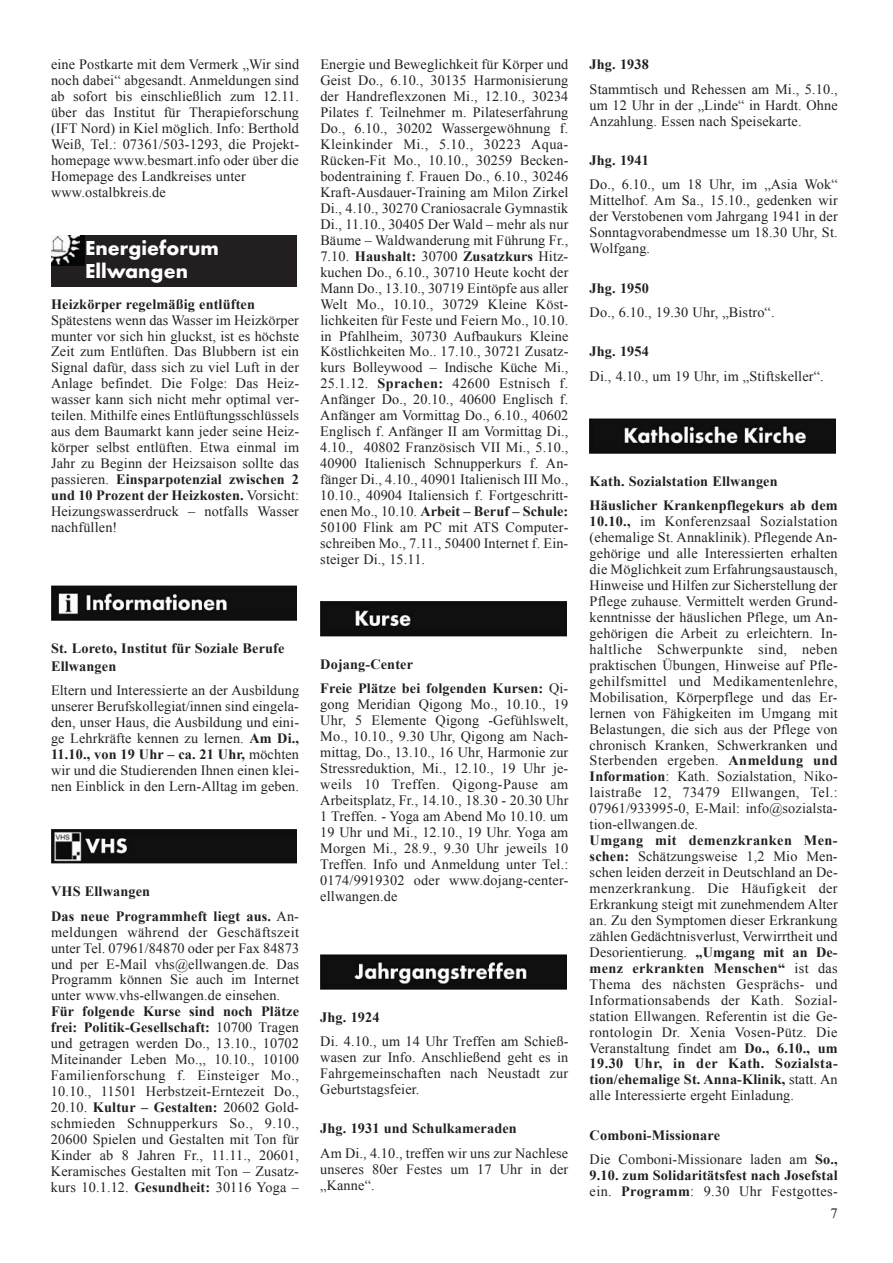
<style>
.page{position:relative;width:893px;height:1263px;background:#fff}
.page>*{position:absolute;margin:0;border:0;box-sizing:border-box;transform-origin:0 0}
.t1{font:700 21px/22.5px "Futura T";color:#fff}
.t2{font:14.25px/15.9px "Times New Roman";letter-spacing:.01em;color:#231f20}
.t3{font:700 14.25px/24.5px "Times New Roman";letter-spacing:.01em;color:#231f20}
.s1{font-weight:700}
.s2{font-weight:400}
</style>
<div class="page">
<img style="left:51px;top:586px;width:246px;height:35px">
<img style="left:51px;top:829px;width:246px;height:35px">
<div style="left:51px;top:235px;width:246px;height:51px;background:#231f20"></div>
<div style="left:51px;top:235px;width:33px;height:30px;background:#060604"></div>
<img style="left:51px;top:235px;width:29px;height:30px">
<img style="left:320px;top:602px;width:246px;height:34px">
<img style="left:320px;top:954px;width:246px;height:35px">
<img style="left:590px;top:419px;width:245px;height:34px">
<p class="t2" style="left:51px;top:57px;width:250px">eine Postkarte mit dem Vermerk „Wir sind noch dabei“ abgesandt. Anmeldungen sind ab sofort bis einschließlich zum 12.11. über das Institut für Therapieforschung (IFT Nord) in Kiel möglich. Info: Berthold Weiß, Tel.: 07361/503-1293, die Projekt - homepage www.besmart.info oder über die Homepage des Landkreises unter www.ostalbkreis.de</p>
<p class="t1" style="left:85px;top:237px;width:135px">Energieforum<br>Ellwangen</p>
<p class="t2" style="left:51px;top:296px;width:250px"><span class="s1">Heizkörper regelmäßig entlüften </span>Spätestens wenn das Wasser im Heizkörper munter vor sich hin gluckst, ist es höchste Zeit zum Entlüften. Das Blubbern ist ein Signal dafür, dass sich zu viel Luft in der Anlage befindet. Die Folge: Das Heiz - wasser kann sich nicht mehr optimal ver&shy;teilen. Mithilfe eines Entlüftungsschlüssels aus dem Baumarkt kann jeder seine Heiz - körper selbst entlüften. Etwa einmal im Jahr zu Beginn der Heizsaison sollte das passieren. <span class="s1">Einsparpotenzial zwischen 2 und 10 Prozent der Heizkosten.</span> Vorsicht:<br>Heizungswasserdruck – notfalls Wasser nach füllen!</p>
<p class="t2" style="left:320px;top:57px;width:250px;text-align:justify">Energie und Beweglichkeit für Körper und Geist Do., 6.10., 30135 Harmonisierung der Handre flexzonen Mi., 12.10., 30234<br>Pilates f. Teil nehmer m. Pilateserfahrung Do., 6.10., 30202 Wassergewöhnung f.<br>Kleinkinder Mi., 5.10., 30223 Aqua-Rücken-Fit Mo., 10.10., 30259 Becken - bodentraining f. Frauen Do., 6.10., 30246<br>Kraft-Ausdauer-Training am Milon Zirkel Di., 4.10., 30270 Craniosacrale Gymnastik Di., 11.10., 30405 Der Wald – mehr als nur Bäume – Waldwanderung mit Führung Fr., 7.10. <span class="s1">Haushalt:</span> 30700 <span class="s1">Zusatzkurs</span> Hitz - kuchen Do., 6.10., 30710 Heute kocht der Mann Do., 13.10., 30719 Eintöpfe aus aller Welt Mo., 10.10., 30729 Kleine Köst - lichkeiten für Feste und Feiern Mo., 10.10. in Pfahl heim, 30730 Aufbaukurs Kleine Köst lichkeiten Mo.. 17.10., 30721 Zusatz - kurs Bolleywood – Indische Küche Mi., 25.1.12. <span class="s1">Sprachen:</span> 42600 Estnisch f.<br>Anfänger Do., 20.10., 40600 Englisch f.<br>Anfänger am Vormittag Do., 6.10., 40602<br>Englisch f. Anfänger II am Vormittag Di., 4.10., 40802 Französisch VII Mi., 5.10., 40900 Italienisch Schnupperkurs f. An - fänger Di., 4.10., 40901 Italienisch III Mo., 10.10., 40904 Italiensich f. Fortge schrit t - enen Mo., 10.10. <span class="s1">Arbeit – Beruf – Schule:<br></span>50100 Flink am PC mit ATS Compu ter - schreiben Mo., 7.11., 50400 Internet f. Ein - steiger Di., 15.11.</p>
<p class="t3" style="left:51px;top:639px;width:235px;line-height:18px">St. Loreto, Institut für Soziale Berufe<br>Ellwangen</p>
<p class="t2" style="left:51px;top:683px;width:250px;text-align:justify">Eltern und Interessierte an der Ausbildung unserer Berufskollegiat/innen sind eingela&shy;den, unser Haus, die Ausbildung und eini&shy;ge Lehrkräfte kennen zu lernen. <span class="s1">Am Di., 11.10., von 19 Uhr – ca. 21 Uhr,</span> möchten wir und die Studierenden Ihnen einen klei&shy;nen Einblick in den Lern-Alltag im geben.</p>
<p class="t3" style="left:51px;top:879px;width:250px">VHS Ellwangen<br>Das neue Programmheft liegt aus. <span class="s2">An -</span></p>
<p class="t2" style="left:51px;top:924px;width:250px">meldungen während der Geschäftszeit unter Tel. 07961/84870 oder per Fax 84873 und per E-Mail vhs@ellwangen.de. Das Programm können Sie auch im Internet unter www.vhs-ellwangen.de einsehen.<br><span class="s1">Für folgende Kurse sind noch Plätze frei: Politik-Gesellschaft:</span> 10700 Tragen und getragen werden Do., 13.10., 10702<br>Miteinander Leben Mo.,, 10.10., 10100<br>Fam ilienforschung f. Einsteiger Mo., 10.10., 11501 Herbstzeit-Erntezeit Do., 20.10. <span class="s1">Kultur – Gestalten:</span> 20602 Gold - schmie den Schnupperkurs So., 9.10., 20600 Spielen und Gestalten mit Ton für Kinder ab 8 Jahren Fr., 11.11., 20601, Keramisch es Gestalten mit Ton – Zu satz - kurs 10.1.12. <span class="s1">Gesundheit:</span> 30116 Yoga –</p>
<p class="t3" style="left:320px;top:652px;width:250px">Dojang-Center<br>Freie Plätze bei folgenden Kursen: <span class="s2">Qi -</span></p>
<p class="t2" style="left:320px;top:696px;width:250px;text-align:justify">gong Meridian Qigong Mo., 10.10., 19<br>Uhr, 5 Elemente Qigong -Gefühlswelt, Mo., 10.10., 9.30 Uhr, Qigong am Nach - mittag, Do., 13.10., 16 Uhr, Harmonie zur Stressreduktion, Mi., 12.10., 19 Uhr je - weils 10 Treffen. Qigong-Pause am Arbeitsplatz, Fr., 14.10., 18.30 - 20.30 Uhr 1 Treffen. - Yoga am Abend Mo 10.10. um 19 Uhr und Mi., 12.10., 19 Uhr. Yoga am Morgen Mi., 28.9., 9.30 Uhr jeweils 10<br>Treffen. Info und Anmeldung unter Tel.:<br>0174/9919302 oder www.dojang-center&shy;ellwangen.de</p>
<p class="t2" style="left:320px;top:1005px;width:250px;line-height:24.5px"><span class="s1">Jhg. 1924<br></span>Di. 4.10., um 14 Uhr Treffen am Schieß -</p>
<p class="t2" style="left:320px;top:1049px;width:250px;text-align:justify">wasen zur Info. Anschließend geht es in Fahrgemeinschaften nach Neustadt zur Geburtstagsfeier.</p>
<p class="t2" style="left:320px;top:1116px;width:249px;line-height:24.5px"><span class="s1">Jhg. 1931 und Schulkameraden<br></span>Am Di., 4.10., treffen wir uns zur Nachlese</p>
<p class="t2" style="left:320px;top:1161px;width:250px">unseres 80er Festes um 17 Uhr in der „Kanne“.</p>
<p class="t2" style="left:590px;top:52px;width:250px;line-height:24.5px"><span class="s1">Jhg. 1938<br></span>Stammtisch und Rehessen am Mi., 5.10.,</p>
<p class="t2" style="left:590px;top:97px;width:250px">um 12 Uhr in der „Linde“ in Hardt. Ohne<br>Anzahlung. Essen nach Speisekarte.</p>
<p class="t2" style="left:590px;top:148px;width:250px;line-height:24.5px"><span class="s1">Jhg. 1941<br></span>Do., 6.10., um 18 Uhr, im „Asia Wok“</p>
<p class="t2" style="left:590px;top:193px;width:250px;text-align:justify">Mittelhof. Am Sa., 15.10., gedenken wir der Verstobenen vom Jahrgang 1941 in der Sonntagvorabendmesse um 18.30 Uhr, St.<br>Wolfgang.</p>
<p class="t2" style="left:590px;top:275px;width:186px;line-height:24.5px"><span class="s1">Jhg. 1950<br></span>Do., 6.10., 19.30 Uhr, „Bistro“.</p>
<p class="t2" style="left:590px;top:339px;width:236px;line-height:24.5px"><span class="s1">Jhg. 1954<br></span>Di., 4.10., um 19 Uhr, im „Stiftskeller“.</p>
<p class="t3" style="left:590px;top:469px;width:250px">Kath. Sozialstation Ellwangen<br>Häuslicher Krankenpflegekurs ab dem</p>
<p class="t2" style="left:590px;top:513px;width:250px"><span class="s1">10.10.,</span> im Konferenzsaal Sozialstation (ehemalige St. Annaklinik). Pflegende An - gehörige und alle Interessierten erhalten die Möglichkeit zum Erfahrungsaustausch, Hinweise und Hilfen zur Sicherstellung der Pflege zuhause. Vermittelt werden Grund - kenntnisse der häuslichen Pflege, um An - gehörigen die Arbeit zu erleichtern. In - haltliche Schwerpunkte sind, neben prak tischen Übungen, Hinweise auf Pfle - ge hilfsmittel und Medikamentenlehre, Mobilisation, Körperpflege und das Er - lernen von Fähigkeiten im Umgang mit Belastungen, die sich aus der Pflege von chronisch Kranken, Schwerkranken und Sterbenden ergeben. <span class="s1">Anmeldung und Information</span>: Kath. Sozialstation, Niko - laistraße 12, 73479 Ellwangen, Tel.:<br>07961/933995-0, E-Mail: info@sozialsta&shy;tion-ellwangen.de.<br><span class="s1">Umgang mit demenzkranken Men - schen:</span> Schätzungsweise 1,2 Mio Men - schen leiden derzeit in Deutschland an De - menzerkrankung. Die Häufigkeit der Er krankung steigt mit zunehmendem Alter an. Zu den Symptomen dieser Erkrankung zählen Gedächtnisverlust, Verwirrtheit und Desorientierung. <span class="s1">„Umgang mit an De - menz erkrankten Menschen“</span> ist das Thema des nächsten Gesprächs- und Informationsabends der Kath. Sozial - station Ellwangen. Referentin ist die Ge - rontologin Dr. Xenia Vosen-Pütz. Die Veranstaltung findet am <span class="s1">Do., 6.10., um 19.30 Uhr, in der Kath. Sozial sta - tion/ehemalige St. Anna-Klinik,</span> statt. An alle Interessierte ergeht Einladung.</p>
<p class="t2" style="left:590px;top:1122px;width:250px;line-height:24.5px"><span class="s1">Comboni-Missionare<br></span>Die Comboni-Missionare laden am <span class="s1">So.,</span></p>
<p class="t3" style="left:590px;top:1167px;width:250px;line-height:15.9px">9.10. zum Solidaritätsfest nach Josefstal <span class="s2">ein.</span> Programm<span class="s2">: 9.30 Uhr Fest gottes -</span></p>
<p class="t2" style="left:831px;top:1205px;width:9px">7</p>
</div>
